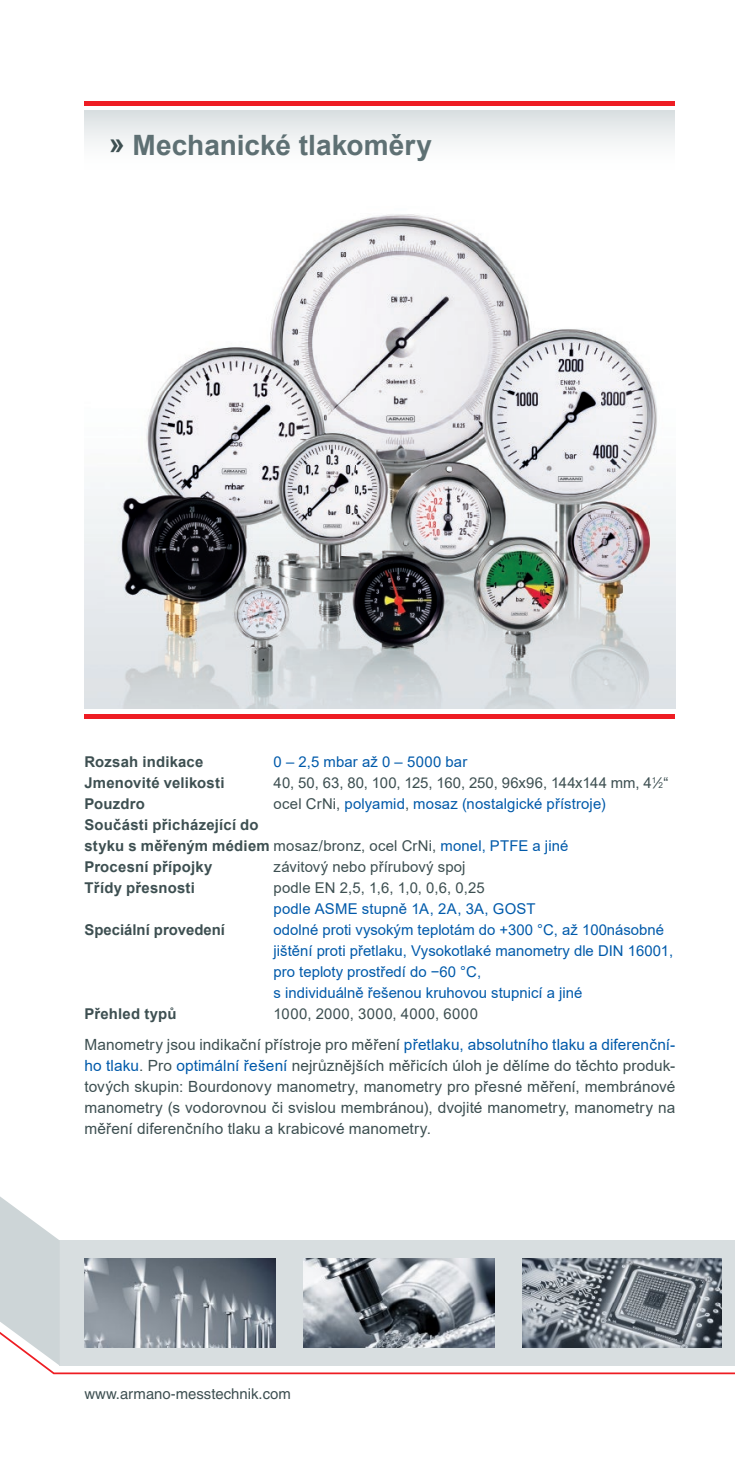
<style>
.page{position:relative;width:735px;height:1474px;background:#fff}
.page>*{position:absolute;margin:0;border:0;box-sizing:border-box;transform-origin:0 0}
.t1{font:700 28px "Arial";color:#5e7073}
.t2{font:15.4px/21px "Arial";letter-spacing:.01em;color:#3d4f51;text-align:justify}
.t3{font:14.88px/21px "Arial";color:#015aaa}
.t4{font:700 14.88px/21px "Arial";letter-spacing:.015em;color:#3d4f51}
.t5{font:14.88px "Arial";letter-spacing:.01em;color:#3d4f51}
.t6{font:14.88px "Helvetica";color:#3d4f51}
.t7{font:14.88px "Arial";letter-spacing:.03em;color:#3d4f51}
.s1{color:#3d4f51}
.s2{font-size:8.22px}
.s3{font-weight:400}
.s4{font-weight:400;color:#015aaa}
.s5{color:#015aaa}
</style>
<div class="page">
<div style="left:84px;top:110px;width:591px;height:69px;background:linear-gradient(to bottom,#dde2e4,#fff)"></div>
<div style="left:84px;top:714px;width:591px;height:5px;background:#ee1d23"></div>
<div style="left:84px;top:101px;width:591px;height:5px;background:#ee1d23"></div>
<img style="left:84px;top:214px;width:591px;height:494px">
<svg style="left:0;top:1196px;width:734px;height:178px"></svg>
<h1 class="t1" style="left:109px;top:125px;width:324px"><span class="s1">»</span> Mechanické tlakoměry</h1>
<p class="t4" style="left:84px;top:751px;width:120px">Rozsah indikace</p>
<p class="t3" style="left:273px;top:751px;width:195px">0 – 2,5 mbar až 0 – 5000 bar</p>
<p class="t4" style="left:84px;top:772px;width:141px">Jmenovité velikosti</p>
<p class="t5" style="left:273px;top:772px;width:396px">40, 50, 63, 80, 100, 125, 160, 250, 96x96, 144x144 mm, 4<sup>1</sup>⁄<span class="s2">2</span>“</p>
<p class="t4" style="left:84px;top:793px;width:62px">Pouzdro</p>
<p class="t3" style="left:273px;top:793px;width:333px"><span class="s1">ocel CrNi,</span> polyamid<span class="s1">,</span> mosaz (nostalgické přístroje)</p>
<p class="t4" style="left:84px;top:814px;width:485px">Součásti přicházející do<br>styku s měřeným médiem <span class="s3">mosaz/bronz, ocel CrNi,</span> <span class="s4">monel, PTFE a jiné<br></span>Procesní přípojky</p>
<p class="t5" style="left:273px;top:856px;width:193px">závitový nebo přírubový spoj</p>
<p class="t4" style="left:84px;top:877px;width:112px">Třídy přesnosti</p>
<p class="t5" style="left:273px;top:877px;width:213px">podle EN 2,5, 1,6, 1,0, 0,6, 0,25</p>
<p class="t3" style="left:273px;top:898px;width:263px">podle ASME stupně 1A, 2A, 3A, GOST</p>
<p class="t4" style="left:84px;top:919px;width:142px">Speciální provedení</p>
<p class="t3" style="left:273px;top:919px;width:401px">odolné proti vysokým teplotám do +300 °C, až 100násobné jištění proti přetlaku, Vysokotlaké manometry dle DIN 16001, pro teploty prostředí do −60 °C,<br>s individuálně řešenou kruhovou stupnicí a jiné</p>
<p class="t4" style="left:84px;top:1003px;width:94px">Přehled typů</p>
<p class="t7" style="left:273px;top:1003px;width:206px">1000, 2000, 3000, 4000, 6000</p>
<p class="t2" style="left:84px;top:1033px;width:592px">Manometry jsou indikační přístroje pro měření <span class="s5">přetlaku, absolutního tlaku a diferenční&shy;ho tlaku</span>. Pro <span class="s5">optimální řešení</span> nejrůznějších měřicích úloh je dělíme do těchto produk&shy;tových skupin: Bourdonovy manometry, manometry pro přesné měření, membránové manometry (s vodorovnou či svislou membránou), dvojité manometry, manometry na měření diferenčního tlaku a krabicové manometry.</p>
<p class="t6" style="left:84px;top:1385px;width:208px">www.armano-messtechnik.com</p>
</div>
